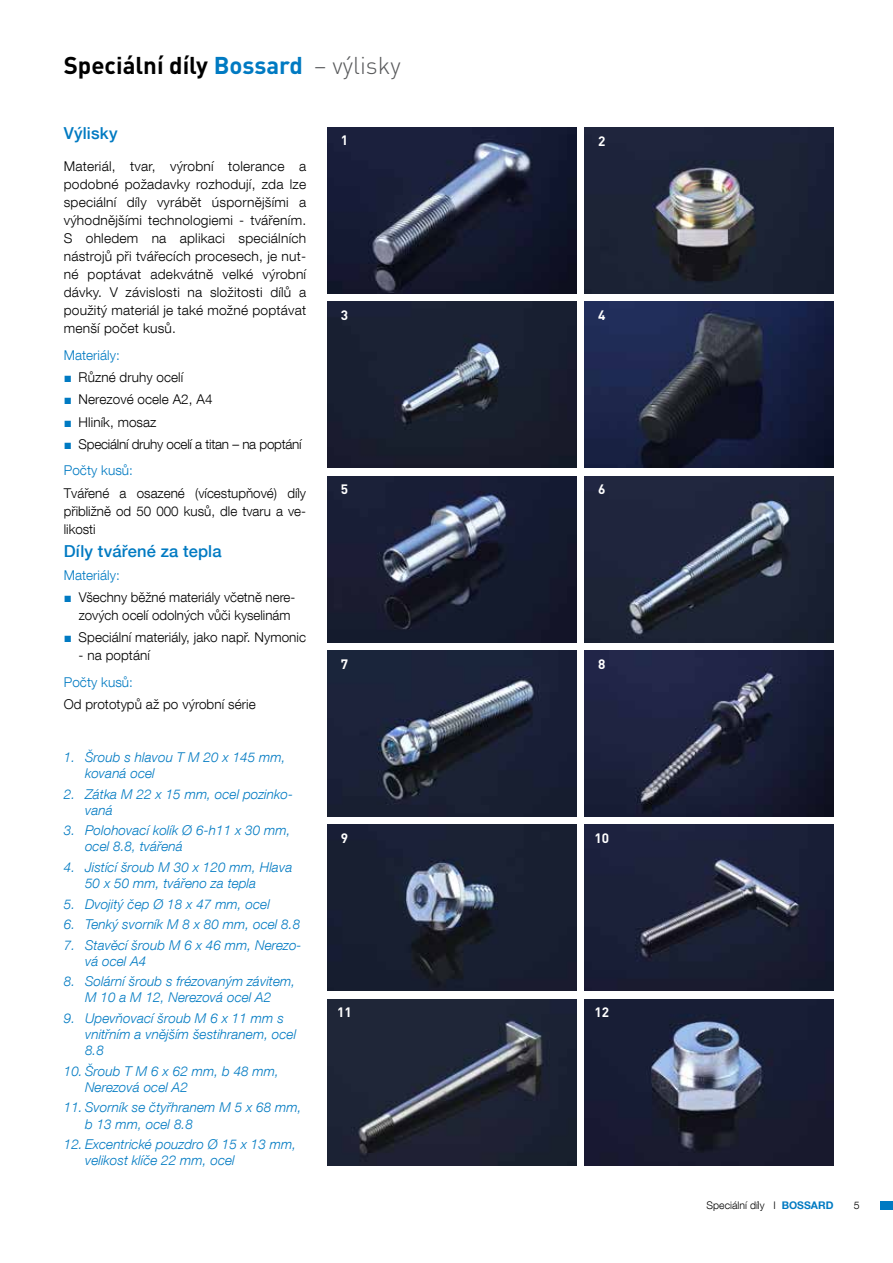
<style>
.page{position:relative;width:893px;height:1263px;background:#fff}
.page>*{position:absolute;margin:0;border:0;box-sizing:border-box;transform-origin:0 0}
.t1{font:700 24px "DINOT";color:#000}
.t2{font:500 16.5px "Helvetica Neue LT Com";letter-spacing:.01em;color:#007ac2}
.t3{font:300 13.5px/18px "Helvetica Neue LT Com";letter-spacing:.005em;color:#000;text-align:justify}
.t4{font:italic 300 13.5px/16.2px "Helvetica Neue LT Com";letter-spacing:.005em;color:#007ac2}
.t5{font:300 13.5px/26.5px "Helvetica Neue LT Com";letter-spacing:-.02em;color:#000}
.t6{font:300 13.5px "Helvetica Neue LT Com";letter-spacing:.005em;color:#007ac2}
.t7{font:700 13.5px "DINOT";color:#fff}
.t8{font:300 10.5px "Helvetica Neue LT Com";color:#000}
.s1{color:#007ac2}
.s2{font-weight:300;color:#58595b}
.s3{font-family:"Book Antiqua";font-weight:400;color:#007ac2}
.s4{font-weight:700;color:#007ac2}
</style>
<div class="page">
<div style="left:880px;top:1201px;width:13px;height:9px;background:#007ac2"></div>
<img style="left:327px;top:999px;width:249px;height:166px">
<img style="left:327px;top:651px;width:249px;height:165px">
<img style="left:585px;top:651px;width:248px;height:165px">
<img style="left:327px;top:825px;width:249px;height:166px">
<img style="left:585px;top:825px;width:248px;height:166px">
<img style="left:585px;top:999px;width:248px;height:166px">
<img style="left:327px;top:128px;width:249px;height:165px">
<img style="left:585px;top:128px;width:248px;height:165px">
<img style="left:327px;top:302px;width:249px;height:166px">
<img style="left:585px;top:302px;width:248px;height:166px">
<img style="left:327px;top:476px;width:249px;height:166px">
<img style="left:585px;top:476px;width:248px;height:166px">
<h1 class="t1" style="left:64px;top:49px;width:338px">Speciální díly <span class="s1">Bossard</span> <span class="s2">– výlisky</span></h1>
<p class="t2" style="left:64px;top:124px;width:56px">Výlisky</p>
<p class="t3" style="left:64px;top:157px;width:244px">Materiál, tvar, výrobní tolerance a podobné požadavky rozhodují, zda lze speciální díly vyrábět úspornějšími a výhodnějšími technologiemi - tvářením.<br>S ohledem na aplikaci speciálních nástrojů při tvářecích procesech, je nut&shy;né poptávat adekvátně velké výrobní dávky. V závislosti na složitosti dílů a použitý materiál je také možné poptávat menší počet kusů.</p>
<p class="t6" style="left:64px;top:347px;width:58px">Materiály:</p>
<p class="t3" style="left:64px;top:368px;width:121px"><span class="s3">■</span> Různé druhy ocelí</p>
<p class="t3" style="left:64px;top:390px;width:150px"><span class="s3">■</span> Nerezové ocele A2, A4</p>
<p class="t3" style="left:64px;top:412px;width:94px"><span class="s3">■</span> Hliník, mosaz</p>
<p class="t5" style="left:64px;top:430px;width:239px"><span class="s3">■</span> Speciální druhy ocelí a titan – na poptání<br><span class="s1">Počty kusů:</span></p>
<p class="t3" style="left:64px;top:483px;width:244px">Tvářené a osazené (vícestupňové) díly přibližně od 50 000 kusů, dle tvaru a ve&shy;likosti</p>
<p class="t2" style="left:64px;top:541px;width:159px">Díly tvářené za tepla</p>
<p class="t6" style="left:64px;top:566px;width:58px">Materiály:</p>
<p class="t3" style="left:79px;top:588px;width:218px;text-indent:-15px"><span class="s3">■</span> Všechny běžné materiály včetně nere&shy;zových ocelí odolných vůči kyselinám</p>
<p class="t3" style="left:64px;top:628px;width:244px"><span class="s3">■</span> Speciální materiály, jako např. Nymonic</p>
<p class="t3" style="left:79px;top:646px;width:73px">- na poptání</p>
<p class="t6" style="left:64px;top:673px;width:71px">Počty kusů:</p>
<p class="t3" style="left:64px;top:695px;width:193px">Od prototypů až po výrobní série</p>
<p class="t4" style="left:85px;top:749px;width:202px;text-indent:-21px">1. Šroub s hlavou T M 20 x 145 mm, kovaná ocel</p>
<p class="t4" style="left:85px;top:785px;width:209px;text-indent:-21px">2. Zátka M 22 x 15 mm, ocel pozinko&shy;vaná</p>
<p class="t4" style="left:85px;top:822px;width:207px;text-indent:-21px">3. Polohovací kolík Ø 6-h11 x 30 mm, ocel 8.8, tvářená</p>
<p class="t4" style="left:85px;top:859px;width:209px;text-indent:-21px">4. Jistící šroub M 30 x 120 mm, Hlava<br>50 x 50 mm, tvářeno za tepla</p>
<p class="t4" style="left:64px;top:895px;width:208px">5. Dvojitý čep Ø 18 x 47 mm, ocel</p>
<p class="t4" style="left:64px;top:916px;width:238px">6. Tenký svorník M 8 x 80 mm, ocel 8.8</p>
<p class="t4" style="left:85px;top:936px;width:218px;text-indent:-21px">7. Stavěcí šroub M 6 x 46 mm, Nerezo&shy;vá ocel A4</p>
<p class="t4" style="left:64px;top:973px;width:233px;text-align:center">8. Solární šroub s frézovaným závitem,<br>M 10 a M 12, Nerezová ocel A2</p>
<p class="t4" style="left:85px;top:1010px;width:213px;text-indent:-21px">9. Upevňovací šroub M 6 x 11 mm s vnitřním a vnějším šestihranem, ocel<br>8.8</p>
<p class="t4" style="left:85px;top:1062px;width:195px;text-indent:-21px">10. Šroub T M 6 x 62 mm, b 48 mm,<br>Nerezová ocel A2</p>
<p class="t4" style="left:85px;top:1099px;width:218px;text-indent:-21px">11. Svorník se čtyřhranem M 5 x 68 mm, b 13 mm, ocel 8.8</p>
<p class="t4" style="left:85px;top:1136px;width:213px;text-indent:-21px">12. Excentrické pouzdro Ø 15 x 13 mm, velikost klíče 22 mm, ocel</p>
<p class="t7" style="left:341px;top:131px;width:9px">1</p>
<p class="t7" style="left:341px;top:306px;width:9px">3</p>
<p class="t7" style="left:341px;top:480px;width:9px">5</p>
<p class="t7" style="left:341px;top:654px;width:9px">7</p>
<p class="t7" style="left:341px;top:829px;width:9px">9</p>
<p class="t7" style="left:337px;top:1003px;width:16px">11</p>
<p class="t7" style="left:598px;top:131px;width:9px">2</p>
<p class="t7" style="left:598px;top:306px;width:9px">4</p>
<p class="t7" style="left:598px;top:480px;width:9px">6</p>
<p class="t7" style="left:598px;top:654px;width:9px">8</p>
<p class="t7" style="left:594px;top:829px;width:16px">10</p>
<p class="t7" style="left:594px;top:1003px;width:16px">12</p>
<p class="t8" style="left:707px;top:1199px;width:128px">Speciální díly I <span class="s4">BOSSARD</span></p>
<p class="t8" style="left:854px;top:1199px;width:7px">5</p>
</div>
